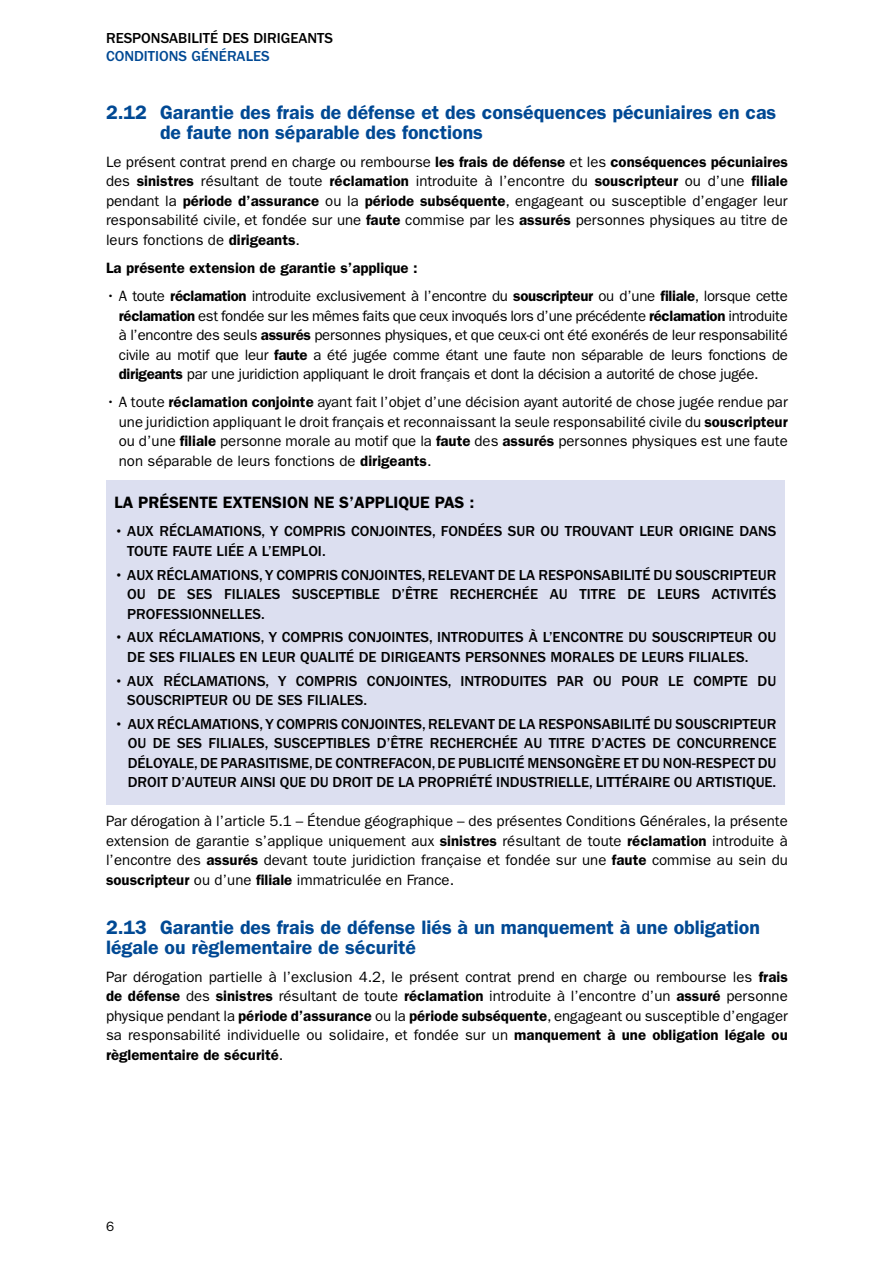
<style>
.page{position:relative;width:893px;height:1263px;background:#fff}
.page>*{position:absolute;margin:0;border:0;box-sizing:border-box;transform-origin:0 0}
.t1{font:600 19.5px/19.5px "ITC Franklin Gothic Std";color:#004994}
.t2{font:600 16.5px "ITC Franklin Gothic Std";color:#000}
.t3{font:15px/19.5px "ITC Franklin Gothic Std";color:#000;text-align:justify}
.t4{font:500 15px/19.5px "ITC Franklin Gothic Std";color:#000}
.t5{font:600 15px "ITC Franklin Gothic Std";color:#000}
.t6{font:500 15px "ITC Franklin Gothic Std";color:#004994}
.t7{font:13.5px "ITC Franklin Gothic Std";color:#000}
.s1{font-weight:600}
</style>
<div class="page">
<div style="left:106px;top:480px;width:679px;height:324px;background:#dcdff0"></div>
<p class="t4" style="left:106px;top:28px;width:229px">RESPONSABILITÉ DES DIRIGEANTS</p>
<p class="t6" style="left:106px;top:48px;width:165px">CONDITIONS GÉNÉRALES</p>
<h1 class="t1" style="left:160px;top:103px;width:618px;text-indent:-54px">2.12 Garantie des frais de défense et des conséquences pécuniaires en cas de faute non séparable des fonctions</h1>
<p class="t3" style="left:106px;top:152px;width:683px">Le présent contrat prend en charge ou rembourse <span class="s1">les frais de défense</span> et les <span class="s1">conséquences pécuniaires </span>des <span class="s1">sinistres</span> résultant de toute <span class="s1">réclamation</span> introduite à l’encontre du <span class="s1">souscripteur</span> ou d’une <span class="s1">filiale </span>pendant la <span class="s1">période d’assurance</span> ou la <span class="s1">période subséquente</span>, engageant ou susceptible d’engager leur responsabilité civile, et fondée sur une <span class="s1">faute</span> commise par les <span class="s1">assurés</span> personnes physiques au titre de leurs fonctions de <span class="s1">dirigeants</span>.</p>
<p class="t5" style="left:106px;top:259px;width:313px">La présente extension de garantie s’applique :</p>
<p class="t3" style="left:119px;top:286px;width:671px;text-indent:-13px">• A toute <span class="s1">réclamation</span> introduite exclusivement à l’encontre du <span class="s1">souscripteur</span> ou d’une <span class="s1">filiale</span>, lorsque cette <span class="s1">réclamation</span> est fondée sur les mêmes faits que ceux invoqués lors d’une précédente <span class="s1">réclamation</span> introduite à l’encontre des seuls <span class="s1">assurés</span> personnes physiques, et que ceux-ci ont été exonérés de leur responsabilité civile au motif que leur <span class="s1">faute</span> a été jugée comme étant une faute non séparable de leurs fonctions de <span class="s1">dirigeants</span> par une juridiction appliquant le droit français et dont la décision a autorité de chose jugée.</p>
<p class="t3" style="left:119px;top:392px;width:671px;text-indent:-13px">• A toute <span class="s1">réclamation conjointe</span> ayant fait l’objet d’une décision ayant autorité de chose jugée rendue par une juridiction appliquant le droit français et reconnaissant la seule responsabilité civile du <span class="s1">souscripteur </span>ou d’une <span class="s1">filiale</span> personne morale au motif que la <span class="s1">faute</span> des <span class="s1">assurés</span> personnes physiques est une faute non séparable de leurs fonctions de <span class="s1">dirigeants</span>.</p>
<p class="t2" style="left:115px;top:493px;width:361px">LA PRÉSENTE EXTENSION NE S’APPLIQUE PAS :</p>
<p class="t4" style="left:127px;top:522px;width:651px;text-indent:-13px">• AUX RÉCLAMATIONS, Y COMPRIS CONJOINTES, FONDÉES SUR OU TROUVANT LEUR ORIGINE DANS<br>TOUTE FAUTE LIÉE A L’EMPLOI.</p>
<p class="t4" style="left:127px;top:565px;width:651px;text-align:justify;text-indent:-13px">• AUX RÉCLAMATIONS, Y COMPRIS CONJOINTES, RELEVANT DE LA RESPONSABILITÉ DU SOUSCRIPTEUR OU DE SES FILIALES SUSCEPTIBLE D’ÊTRE RECHERCHÉE AU TITRE DE LEURS ACTIVITÉS PROFESSIONNELLES.</p>
<p class="t4" style="left:127px;top:628px;width:651px;text-indent:-13px">• AUX RÉCLAMATIONS, Y COMPRIS CONJOINTES, INTRODUITES À L’ENCONTRE DU SOUSCRIPTEUR OU<br>DE SES FILIALES EN LEUR QUALITÉ DE DIRIGEANTS PERSONNES MORALES DE LEURS FILIALES.</p>
<p class="t4" style="left:127px;top:671px;width:650px;text-indent:-13px">• AUX RÉCLAMATIONS, Y COMPRIS CONJOINTES, INTRODUITES PAR OU POUR LE COMPTE DU<br>SOUSCRIPTEUR OU DE SES FILIALES.</p>
<p class="t4" style="left:128px;top:714px;width:650px;text-align:justify;text-indent:-13px">• AUX RÉCLAMATIONS, Y COMPRIS CONJOINTES, RELEVANT DE LA RESPONSABILITÉ DU SOUSCRIPTEUR OU DE SES FILIALES, SUSCEPTIBLES D’ÊTRE RECHERCHÉE AU TITRE D’ACTES DE CONCURRENCE DÉLOYALE, DE PARASITISME, DE CONTREFACON, DE PUBLICITÉ MENSONGÈRE ET DU NON-RESPECT DU DROIT D’AUTEUR AINSI QUE DU DROIT DE LA PROPRIÉTÉ INDUSTRIELLE, LITTÉRAIRE OU ARTISTIQUE.</p>
<p class="t3" style="left:106px;top:812px;width:683px">Par dérogation à l’article 5.1 – Étendue géographique – des présentes Conditions Générales, la présente extension de garantie s’applique uniquement aux <span class="s1">sinistres</span> résultant de toute <span class="s1">réclamation</span> introduite à l’encontre des <span class="s1">assurés</span> devant toute juridiction française et fondée sur une <span class="s1">faute</span> commise au sein du <span class="s1">souscripteur</span> ou d’une <span class="s1">filiale</span> immatriculée en France.</p>
<h1 class="t1" style="left:106px;top:918px;width:655px">2.13 Garantie des frais de défense liés à un manquement à une obligation légale ou règlementaire de sécurité</h1>
<p class="t3" style="left:106px;top:967px;width:683px">Par dérogation partielle à l’exclusion 4.2, le présent contrat prend en charge ou rembourse les <span class="s1">frais de défense</span> des <span class="s1">sinistres</span> résultant de toute <span class="s1">réclamation</span> introduite à l’encontre d’un <span class="s1">assuré</span> personne physique pendant la <span class="s1">période d’assurance</span> ou la <span class="s1">période subséquente</span>, engageant ou susceptible d’engager sa responsabilité individuelle ou solidaire, et fondée sur un <span class="s1">manquement à une obligation légale ou règlementaire de sécurité</span>.</p>
<p class="t7" style="left:106px;top:1218px;width:10px">6</p>
</div>
